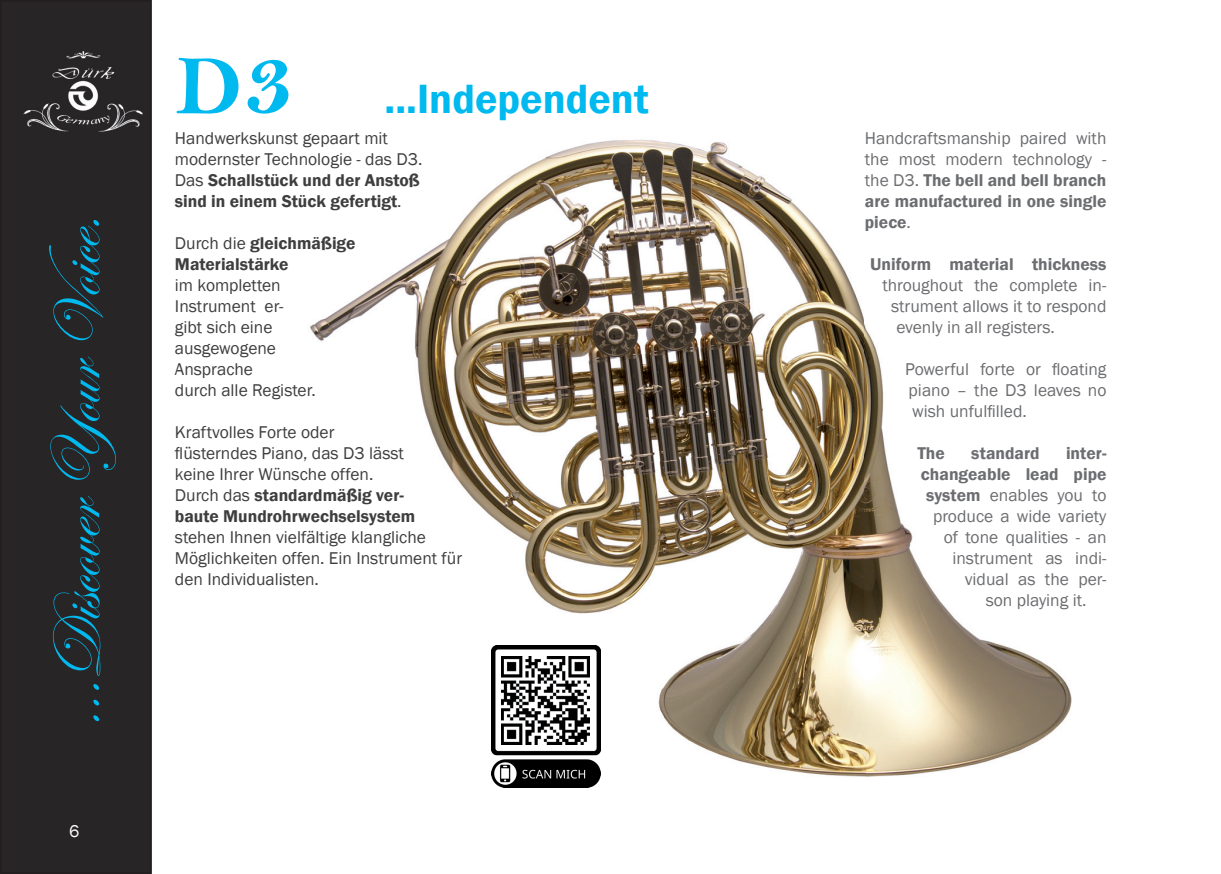
<style>
.page{position:relative;width:1221px;height:874px;background:#fff}
.page>*{position:absolute;margin:0;border:0;box-sizing:border-box;transform-origin:0 0}
.t1{font:84px "Bell MT Bold";color:#00b9ef}
.t2{font:70px "Edwardian Script ITC";color:#00b9ef}
.t3{font:600 42px "Franklin Gothic";color:#00b9ef}
.t4{font:17.5px/21px "Franklin Gothic";color:#3e3e3f}
.t5{font:17.5px/21px "Franklin Gothic";color:#6c6d70;text-align:justify}
.t6{font:600 17.5px "Franklin Gothic";color:#6c6d70}
.t7{font:600 17.5px/21px "Franklin Gothic";color:#3e3e3f}
.t8{font:17.5px "Franklin Gothic";color:#fff}
.s1{font-size:98px}
.s2{font-weight:600}
.s3{font-weight:400}
</style>
<div class="page">
<img style="left:310px;top:140px;width:554px;height:548px">
<img style="left:864px;top:323px;width:208px;height:454px">
<img style="left:568px;top:688px;width:297px;height:100px">
<img style="left:508px;top:786px;width:60px;height:2px">
<div style="left:1px;top:1px;width:150px;height:871px;background:#282526"></div>
<div style="left:0;top:0;width:152px;height:873px;border:2px solid #231f20"></div>
<img style="left:24px;top:51px;width:119px;height:81px">
<img style="left:491px;top:645px;width:109px;height:141px">
<img style="left:501px;top:656px;width:88px;height:88px">
<h2 class="t2" style="left:39px;top:726px;width:512px;rotate:-90deg">...Discover Your Voice.</h2>
<p class="t8" style="left:69px;top:819px;width:12px">6</p>
<h1 class="t1" style="left:176px;top:36px;width:120px">D<span class="s1">3</span></h1>
<h3 class="t3" style="left:384px;top:73px;width:266px">...Independent</h3>
<p class="t4" style="left:175px;top:128px;width:249px">Handwerkskunst gepaart mit modernster Technologie - das D3.<br>Das <span class="s2">Schallstück und der Anstoß sind in einem Stück gefertigt</span>.</p>
<p class="t7" style="left:175px;top:233px;width:182px"><span class="s3">Durch die</span> gleichmäßige<br>Materialstärke</p>
<p class="t4" style="left:175px;top:275px;width:142px">im kompletten<br>Instrument er-<br>gibt sich eine ausgewogene<br>Ansprache<br>durch alle Register.</p>
<p class="t4" style="left:175px;top:422px;width:242px">Kraftvolles Forte oder flüsterndes Piano, das D3 lässt keine Ihrer Wünsche offen.<br>Durch das <span class="s2">standardmäßig ver&shy;baute Mundrohrwechselsystem</span></p>
<p class="t4" style="left:175px;top:527px;width:289px">stehen Ihnen vielfältige klangliche<br>Möglichkeiten offen. Ein Instrument für den Individualisten.</p>
<p class="t5" style="left:864px;top:128px;width:243px">Handcraftsmanship paired with the most modern technology - the D3. <span class="s2">The bell and bell branch are manufactured in one single piece</span>.</p>
<p class="t6" style="left:870px;top:253px;width:238px">Uniform material thickness</p>
<p class="t5" style="left:882px;top:275px;width:225px">throughout the complete in-</p>
<p class="t5" style="left:891px;top:296px;width:217px">strument allows it to respond</p>
<p class="t5" style="left:896px;top:317px;width:160px">evenly in all registers.</p>
<p class="t5" style="left:905px;top:359px;width:203px">Powerful forte or floating piano – the D3 leaves no wish unfulfilled.</p>
<p class="t6" style="left:917px;top:442px;width:29px">The</p>
<p class="t6" style="left:971px;top:442px;width:70px">standard</p>
<p class="t6" style="left:1065px;top:442px;width:42px">inter-</p>
<p class="t6" style="left:920px;top:463px;width:187px">changeable lead pipe</p>
<p class="t5" style="left:926px;top:485px;width:182px"><span class="s2">system</span> enables you to</p>
<p class="t5" style="left:933px;top:506px;width:175px">produce a wide variety</p>
<p class="t5" style="left:943px;top:527px;width:164px">of tone qualities - an</p>
<p class="t5" style="left:952px;top:548px;width:155px">instrument as indi-</p>
<p class="t5" style="left:964px;top:569px;width:143px">vidual as the per-</p>
<p class="t5" style="left:985px;top:590px;width:102px">son playing it.</p>
</div>
